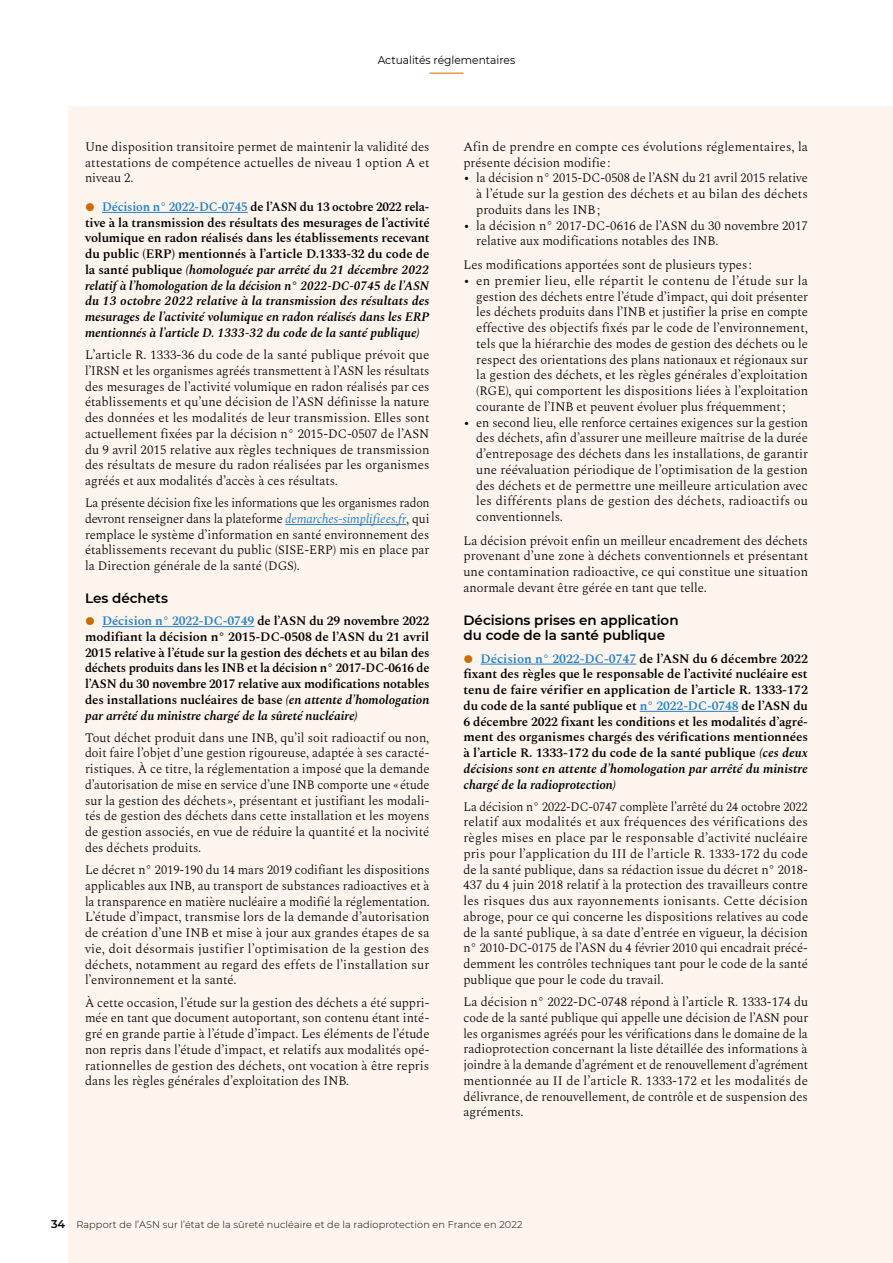
<style>
.page{position:relative;width:893px;height:1263px;background:#fff}
.page>*{position:absolute;margin:0;border:0;box-sizing:border-box;transform-origin:0 0}
.t1{font:600 13.5px/15.8px "Montserrat";color:#000}
.t2{font:300 12.75px/15.8px "Spectral";color:#000;text-align:justify}
.t3{font:300 12.75px/15.8px "Spectral";color:#000;text-align:justify;scale:.96 1}
.t4{font:600 12.75px/15.8px "Spectral";letter-spacing:-.01em;color:#000;text-align:justify}
.t5{font:italic 600 12.75px/15.8px "Spectral";color:#000;text-align:justify}
.t6{font:300 12.75px "Spectral";letter-spacing:.02em;color:#000}
.t7{font:11.25px "Montserrat";color:#000;scale:.95 1}
.t8{font:300 9.75px "Montserrat";letter-spacing:.01em;color:#000}
.s1{font-family:"Montserrat";font-weight:900;font-style:normal;font-size:24px;color:#cb6c00}
.s2{font-style:normal;color:#2581c4}
.s3{font-style:normal}
.s4{font-weight:400;font-style:italic;color:#2581c4}
.s5{font-family:"Montserrat";font-weight:900;font-size:24px;color:#cb6c00}
.s6{color:#2581c4}
.s7{font-style:italic}
.s8{font-weight:400}
.s9{font-weight:600;font-size:11.25px}
</style>
<div class="page">
<div style="left:68px;top:106px;width:825px;height:1157px;background:#fcf4ed"></div>
<hr style="left:102px;top:212px;width:146px;height:1px;background:#2581c4">
<hr style="left:285px;top:524px;width:121px;height:1px;background:#2581c4">
<hr style="left:102px;top:626px;width:152px;height:1px;background:#2581c4">
<hr style="left:480px;top:664px;width:156px;height:1px;background:#2581c4">
<hr style="left:640px;top:711px;width:98px;height:1px;background:#2581c4">
<hr style="left:429px;top:73px;width:34px;height:1px;background:#cb6c00">
<p class="t7" style="left:378px;top:53px;width:146px">Actualités réglementaires</p>
<p class="t2" style="left:85px;top:138px;width:346px">Une disposition transitoire permet de maintenir la validité des attestations de compétence actuelles de niveau 1 option A et niveau 2.</p>
<p class="t5" style="left:85px;top:198px;width:346px"><span class="s1">•</span> <span class="s2">Décision n° 2022-DC-0745</span> <span class="s3">de l’ASN du 13 octobre 2022 rela&shy;tive à la transmission des résultats des mesurages de l’activité volumique en radon réalisés dans les établissements recevant du public (ERP) mentionnés à l’article D.1333-32 du code de la santé publique</span> (homologuée par arrêté du 21 décembre 2022 relatif à l’homologation de la décision n° 2022‑DC‑0745 de l’ASN du 13 octobre 2022 relative à la transmission des résultats des mesurages de l’activité volumique en radon réalisés dans les ERP mentionnés à l’article D. 1333-32 du code de la santé publique)</p>
<p class="t2" style="left:85px;top:346px;width:346px">L’article R. 1333-36 du code de la santé publique prévoit que l’IRSN et les organismes agréés transmettent à l’ASN les résultats des mesurages de l’activité volumique en radon réalisés par ces établissements et qu’une décision de l’ASN définisse la nature des données et les modalités de leur transmission. Elles sont actuellement fixées par la décision n° 2015-DC-0507 de l’ASN du 9 avril 2015 relative aux règles techniques de transmission des résultats de mesure du radon réalisées par les organismes agréés et aux modalités d’accès à ces résultats.</p>
<p class="t3" style="left:85px;top:494px;width:360px">La présente décision fixe les informations que les organismes radon devront renseigner dans la plateforme <span class="s4">demarches-simplifiees.fr</span>, qui remplace le système d’information en santé environnement des établissements recevant du public (SISE‑ERP) mis en place par la Direction générale de la santé (DGS).</p>
<p class="t1" style="left:85px;top:590px;width:84px">Les déchets</p>
<p class="t4" style="left:85px;top:612px;width:346px"><span class="s5">•</span> <span class="s6">Décision n° 2022-DC-0749</span> de l’ASN du 29 novembre 2022 modifiant la décision n° 2015-DC-0508 de l’ASN du 21 avril 2015 relative à l’étude sur la gestion des déchets et au bilan des déchets produits dans les INB et la décision n° 2017-DC-0616 de l’ASN du 30 novembre 2017 relative aux modifications notables des installations nucléaires de base <span class="s7">(en attente d’homologation par arrêté du ministre chargé de la sûreté nucléaire)</span></p>
<p class="t2" style="left:85px;top:729px;width:346px">Tout déchet produit dans une INB, qu’il soit radioactif ou non, doit faire l’objet d’une gestion rigoureuse, adaptée à ses caracté&shy;ristiques. À ce titre, la réglementation a imposé que la demande d’autorisation de mise en service d’une INB comporte une « étude sur la gestion des déchets », présentant et justifiant les modali&shy;tés de gestion des déchets dans cette installation et les moyens de gestion associés, en vue de réduire la quantité et la nocivité des déchets produits.</p>
<p class="t2" style="left:85px;top:861px;width:346px">Le décret n° 2019-190 du 14 mars 2019 codifiant les dispositions applicables aux INB, au transport de substances radioactives et à la transparence en matière nucléaire a modifié la réglementation.<br>L’étude d’impact, transmise lors de la demande d’autorisation de création d’une INB et mise à jour aux grandes étapes de sa vie, doit désormais justifier l’optimisation de la gestion des déchets, notamment au regard des effets de l’installation sur l’environnement et la santé.</p>
<p class="t2" style="left:85px;top:993px;width:346px">À cette occasion, l’étude sur la gestion des déchets a été suppri&shy;mée en tant que document autoportant, son contenu étant inté&shy;gré en grande partie à l’étude d’impact. Les éléments de l’étude non repris dans l’étude d’impact, et relatifs aux modalités opé&shy;rationnelles de gestion des déchets, ont vocation à être repris dans les règles générales d’exploitation des INB.</p>
<p class="t2" style="left:463px;top:138px;width:346px">Afin de prendre en compte ces évolutions réglementaires, la</p>
<p class="t2" style="left:463px;top:154px;width:149px">présente décision modifie :</p>
<p class="t2" style="left:463px;top:169px;width:346px"><span class="s8">∙</span> la décision n° 2015-DC-0508 de l’ASN du 21 avril 2015 relative</p>
<p class="t2" style="left:476px;top:185px;width:333px">à l’étude sur la gestion des déchets et au bilan des déchets</p>
<p class="t2" style="left:476px;top:201px;width:125px">produits dans les INB ;</p>
<p class="t2" style="left:463px;top:217px;width:346px"><span class="s8">∙</span> la décision n° 2017-DC-0616 de l’ASN du 30 novembre 2017</p>
<p class="t2" style="left:476px;top:232px;width:244px">relative aux modifications notables des INB.</p>
<p class="t2" style="left:463px;top:256px;width:290px">Les modifications apportées sont de plusieurs types :</p>
<p class="t6" style="left:463px;top:271px;width:346px"><span class="s8">∙</span> en premier lieu, elle répartit le contenu de l’étude sur la</p>
<p class="t2" style="left:476px;top:287px;width:333px">gestion des déchets entre l’étude d’impact, qui doit présenter</p>
<p class="t2" style="left:476px;top:303px;width:333px">les déchets produits dans l’INB et justifier la prise en compte</p>
<p class="t2" style="left:476px;top:319px;width:333px">effective des objectifs fixés par le code de l’environnement,</p>
<p class="t2" style="left:476px;top:335px;width:333px">tels que la hiérarchie des modes de gestion des déchets ou le</p>
<p class="t2" style="left:476px;top:350px;width:333px">respect des orientations des plans nationaux et régionaux sur</p>
<p class="t2" style="left:476px;top:366px;width:333px">la gestion des déchets, et les règles générales d’exploitation</p>
<p class="t2" style="left:476px;top:382px;width:333px">(RGE), qui comportent les dispositions liées à l’exploitation</p>
<p class="t2" style="left:476px;top:398px;width:311px">courante de l’INB et peuvent évoluer plus fréquemment ;</p>
<p class="t2" style="left:463px;top:413px;width:346px"><span class="s8">∙</span> en second lieu, elle renforce certaines exigences sur la gestion</p>
<p class="t2" style="left:476px;top:429px;width:333px">des déchets, afin d’assurer une meilleure maîtrise de la durée</p>
<p class="t2" style="left:476px;top:445px;width:333px">d’entreposage des déchets dans les installations, de garantir</p>
<p class="t2" style="left:476px;top:461px;width:333px">une réévaluation périodique de l’optimisation de la gestion</p>
<p class="t2" style="left:476px;top:476px;width:333px">des déchets et de permettre une meilleure articulation avec</p>
<p class="t2" style="left:476px;top:492px;width:333px">les différents plans de gestion des déchets, radioactifs ou</p>
<p class="t2" style="left:476px;top:508px;width:88px">conventionnels.</p>
<p class="t2" style="left:463px;top:532px;width:346px">La décision prévoit enfin un meilleur encadrement des déchets provenant d’une zone à déchets conventionnels et présentant une contamination radioactive, ce qui constitue une situation anormale devant être gérée en tant que telle.</p>
<p class="t1" style="left:463px;top:611px;width:217px">Décisions prises en application du code de la santé publique</p>
<p class="t4" style="left:463px;top:649px;width:346px"><span class="s5">•</span> <span class="s6">Décision n° 2022-DC-0747</span> de l’ASN du 6 décembre 2022 fixant des règles que le responsable de l’activité nucléaire est tenu de faire vérifier en application de l’article R. 1333-172 du code de la santé publique et <span class="s6">n° 2022‑DC‑0748</span> de l’ASN du 6 décembre 2022 fixant les conditions et les modalités d’agré&shy;ment des organismes chargés des vérifications mentionnées à l’article R. 1333-172 du code de la santé publique <span class="s7">(ces deux décisions sont en attente d’homologation par arrêté du ministre chargé de la radioprotection)</span></p>
<p class="t3" style="left:463px;top:798px;width:361px">La décision n° 2022-DC-0747 complète l’arrêté du 24 octobre 2022 relatif aux modalités et aux fréquences des vérifications des règles mises en place par le responsable d’activité nucléaire pris pour l’application du III de l’article R. 1333-172 du code de la santé publique, dans sa rédaction issue du décret n° 2018- 437 du 4 juin 2018 relatif à la protection des travailleurs contre les risques dus aux rayonnements ionisants. Cette décision abroge, pour ce qui concerne les dispositions relatives au code de la santé publique, à sa date d’entrée en vigueur, la décision n° 2010‑DC‑0175 de l’ASN du 4 février 2010 qui encadrait précé&shy;demment les contrôles techniques tant pour le code de la santé publique que pour le code du travail.</p>
<p class="t2" style="left:463px;top:993px;width:346px">La décision n° 2022-DC-0748 répond à l’article R. 1333-174 du code de la santé publique qui appelle une décision de l’ASN pour les organismes agréés pour les vérifications dans le domaine de la radioprotection concernant la liste détaillée des informations à joindre à la demande d’agrément et de renouvellement d’agrément mentionnée au II de l’article R. 1333-172 et les modalités de délivrance, de renouvellement, de contrôle et de suspension des agréments.</p>
<p class="t8" style="left:51px;top:1218px;width:473px"><span class="s9">34</span> Rapport de l’ASN sur l’état de la sûreté nucléaire et de la radioprotection en France en 2022</p>
</div>
